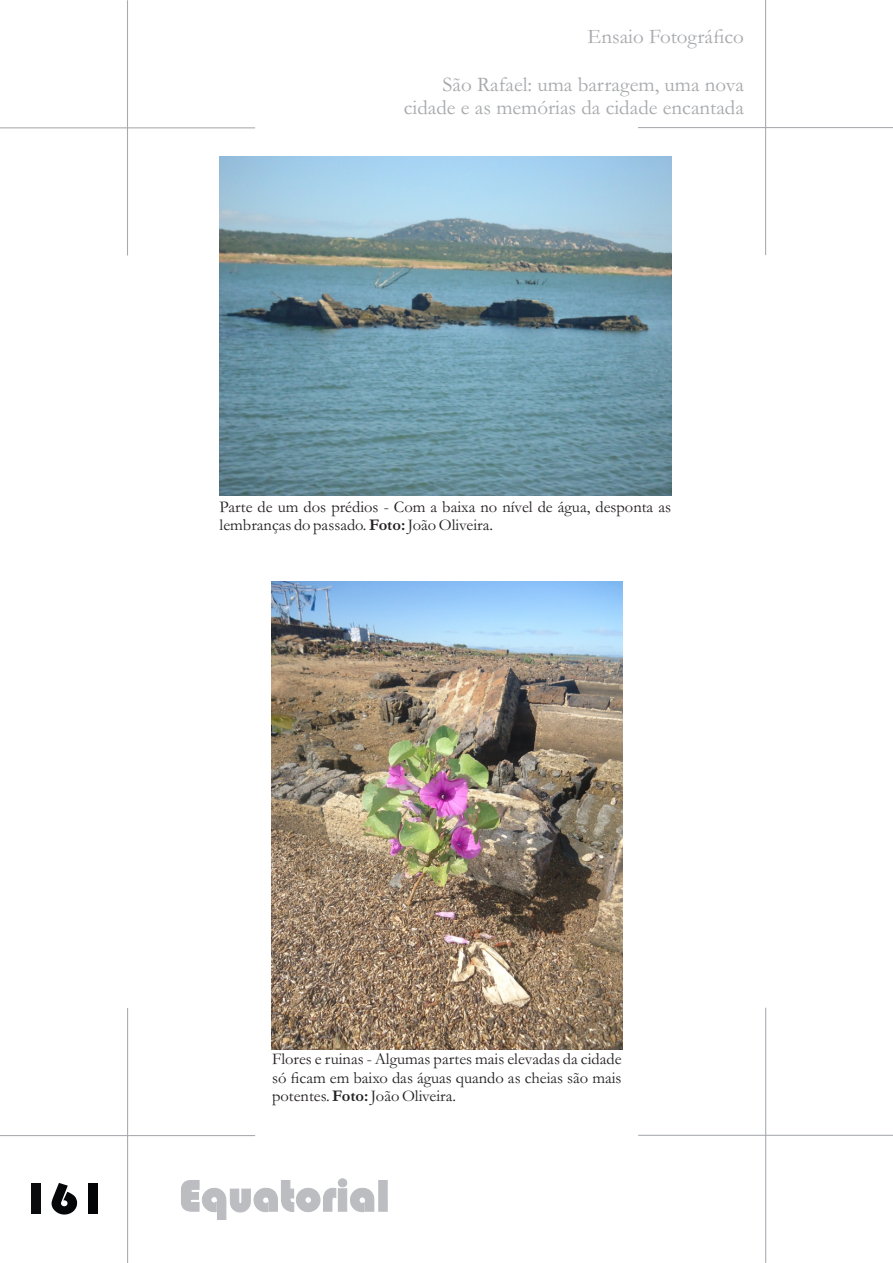
<style>
.page{position:relative;width:893px;height:1263px;background:#fff}
.page>*{position:absolute;margin:0;border:0;box-sizing:border-box;transform-origin:0 0}
.t1{font:45px "Bauhaus 93";color:#030405;scale:1.12 1}
.t2{font:21px/23.5px "Garamond";color:#a7a9ac;text-align:right}
.t3{font:16.5px/18.6px "Garamond";color:#231f20}
.s1{font-weight:700}
</style>
<div class="page">
<hr style="left:127px;top:0;width:1px;height:255px;background:#a7a9ac">
<hr style="left:0;top:127px;width:255px;height:1px;background:#a7a9ac">
<hr style="left:127px;top:1008px;width:1px;height:255px;background:#a7a9ac">
<hr style="left:0;top:1135px;width:255px;height:1px;background:#a7a9ac">
<hr style="left:765px;top:0;width:1px;height:255px;background:#a7a9ac">
<hr style="left:638px;top:127px;width:255px;height:1px;background:#a7a9ac">
<hr style="left:765px;top:1008px;width:1px;height:255px;background:#a7a9ac">
<hr style="left:638px;top:1135px;width:255px;height:1px;background:#a7a9ac">
<svg style="left:181px;top:1178px;width:207px;height:42px"></svg>
<img style="left:220px;top:157px;width:451px;height:339px">
<img style="left:271px;top:581px;width:351px;height:468px">
<p class="t2" style="left:588px;top:27px;width:158px">Ensaio Fotográfico</p>
<p class="t2" style="left:404px;top:75px;width:342px">São Rafael: uma barragem, uma nova cidade e as memórias da cidade encantada</p>
<p class="t3" style="left:220px;top:499px;width:453px">Parte de um dos prédios - Com a baixa no nível de água, desponta as lembranças do passado.<span class="s1">Foto:</span> João Oliveira.</p>
<h1 class="t1" style="left:22px;top:1173px;width:78px">161</h1>
<p class="t3" style="left:272px;top:1052px;width:351px;text-align:justify">Flores e ruinas - Algumas partes mais elevadas da cidade só ficam em baixo das águas quando as cheias são mais potentes.<span class="s1">Foto:</span> João Oliveira.</p>
</div>
